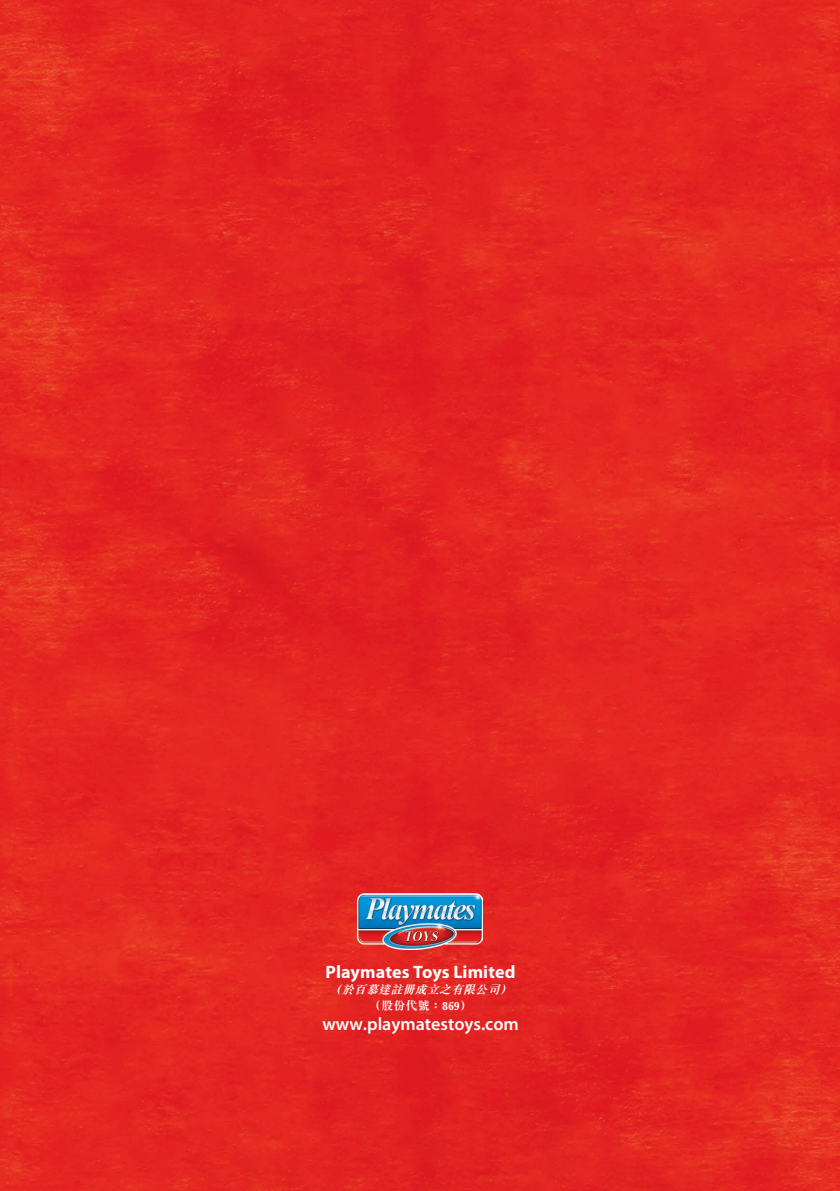
<style>
.page{position:relative;width:840px;height:1191px;background:#fff}
.page>*{position:absolute;margin:0;border:0;box-sizing:border-box;transform-origin:0 0}
.t1{font:600 18px "Myriad Pro";color:#fff}
.t2{font:700 18px "Myriad Pro";letter-spacing:.005em;color:#fff}
.t3{font:italic 700 12px "M Sung HK";color:#fff}
.t4{font:700 12px "M Sung HK";letter-spacing:.01em;color:#fff}
</style>
<div class="page">
<img style="left:0;top:0;width:839px;height:1191px">
<img style="left:357px;top:893px;width:125px;height:56px">
<p class="t2" style="left:325px;top:960px;width:191px">Playmates Toys Limited</p>
<p class="t3" style="left:329px;top:981px;width:187px">（於百慕達註冊成立之有限公司）</p>
<p class="t4" style="left:369px;top:997px;width:104px">（股份代號：869）</p>
<p class="t1" style="left:322px;top:1012px;width:198px">www.playmatestoys.com</p>
</div>
